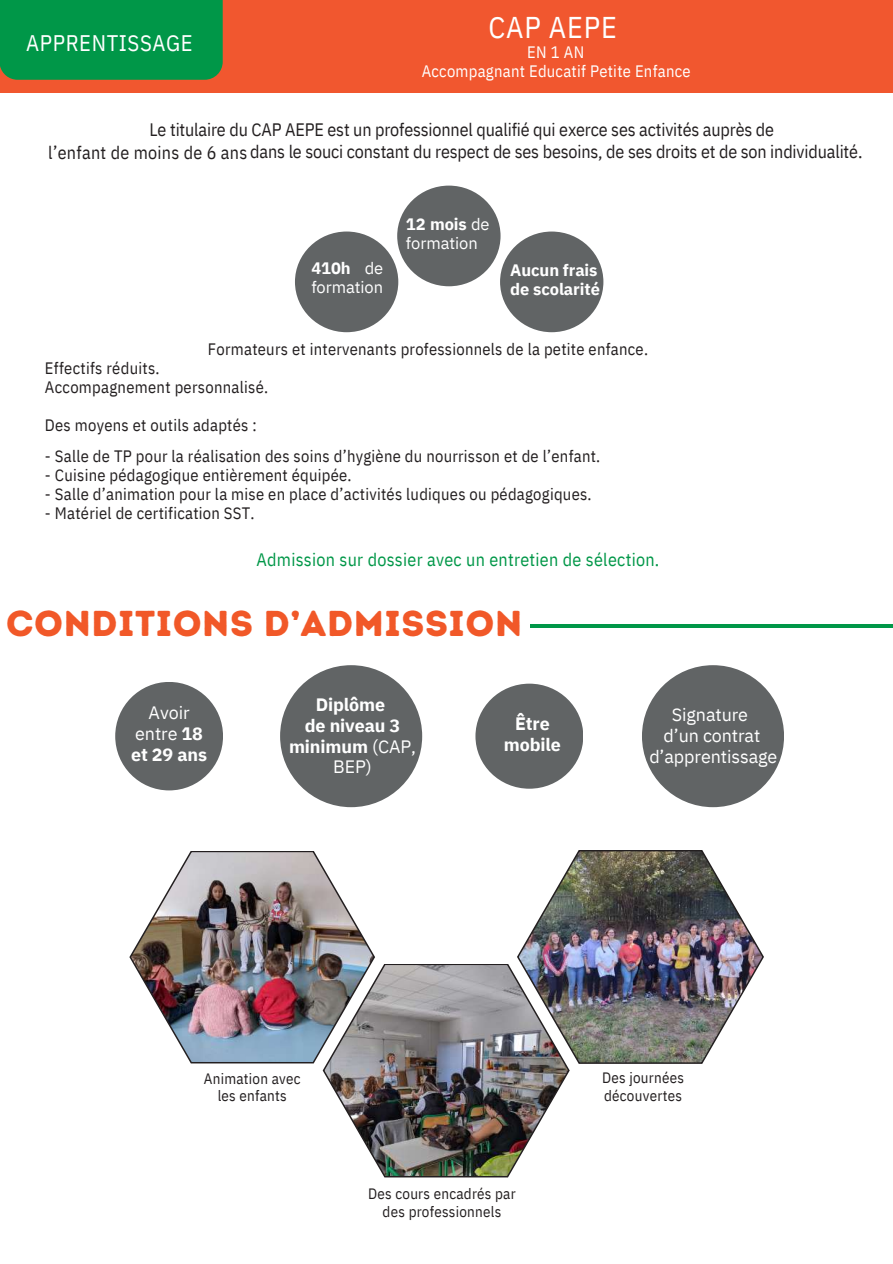
<style>
.page{position:relative;width:893px;height:1264px;background:#fff}
.page>*{position:absolute;margin:0;border:0;box-sizing:border-box;transform-origin:0 0}
.t1{font:36px "Intro Rust Base";letter-spacing:.015em;color:#f15828}
.t2{font:30px "IBM Plex Sans Cond";letter-spacing:.03em;color:#fff}
.t3{font:22.5px "IBM Plex Sans Cond";letter-spacing:.025em;color:#fff}
.t4{font:18px/21.3px "IBM Plex Sans Cond";letter-spacing:-.01em;color:#231f20}
.t5{font:18px "IBM Plex Sans Cond";letter-spacing:.015em;color:#009748}
.t6{font:17.85px/20.7px "IBM Plex Sans";letter-spacing:-.005em;color:#fff;text-align:center}
.t7{font:700 17.85px/20.7px "IBM Plex Sans";letter-spacing:-.005em;color:#fff;text-align:center}
.t8{font:16.5px/19.2px "IBM Plex Sans Cond";letter-spacing:.015em;color:#231f20}
.t9{font:16.5px/19.2px "IBM Plex Sans Cond";letter-spacing:.015em;color:#fff;text-align:center}
.t10{font:16.5px/19.2px "IBM Plex Sans";letter-spacing:-.005em;color:#fff}
.t11{font:700 16.5px/19.2px "IBM Plex Sans";letter-spacing:-.005em;color:#fff}
.t12{font:15px/18px "IBM Plex Sans Cond";letter-spacing:.015em;color:#231f20;text-align:center}
.s1{font-weight:700}
.s2{font-weight:400}
</style>
<div class="page">
<div style="left:115px;top:682px;width:108px;height:108px;background:#616465;border-radius:50%"></div>
<div style="left:280px;top:665px;width:142px;height:142px;background:#616465;border-radius:50%"></div>
<div style="left:0;top:0;width:892px;height:92px;background:#f1572f"></div>
<div style="left:0;top:0;width:223px;height:80px;background:#009748"></div>
<hr style="left:530px;top:624px;width:362px;height:3px;background:#009748">
<div style="left:475px;top:683px;width:108px;height:105px;background:#616465;border-radius:50%"></div>
<img style="left:322px;top:964px;width:247px;height:213px">
<img style="left:517px;top:850px;width:247px;height:213px">
<img style="left:129px;top:851px;width:246px;height:212px">
<div style="left:397px;top:186px;width:103px;height:100px;background:#616465;border-radius:50%"></div>
<div style="left:295px;top:231px;width:103px;height:101px;background:#616465;border-radius:50%"></div>
<div style="left:500px;top:231px;width:103px;height:101px;background:#616465;border-radius:50%"></div>
<div style="left:642px;top:665px;width:142px;height:142px;background:#616465;border-radius:50%"></div>
<h3 class="t3" style="left:26px;top:28px;width:168px">APPRENTISSAGE</h3>
<h2 class="t2" style="left:488px;top:7px;width:130px">CAP AEPE</h2>
<p class="t9" style="left:421px;top:42px;width:270px">EN 1 AN<br>Accompagnant Educatif Petite Enfance</p>
<p class="t4" style="left:48px;top:119px;width:815px;text-indent:101px">Le titulaire du CAP AEPE est un professionnel qualifié qui exerce ses activités auprès de<br>l’enfant de moins de 6 ans dans le souci constant du respect de ses besoins, de ses droits et de son individualité.</p>
<p class="t10" style="left:311px;top:258px;width:73px"><span class="s1">410h</span> de formation</p>
<p class="t10" style="left:406px;top:214px;width:85px"><span class="s1">12 mois</span> de formation</p>
<p class="t11" style="left:510px;top:260px;width:91px">Aucun frais de scolarité</p>
<p class="t8" style="left:208px;top:339px;width:441px">Formateurs et intervenants professionnels de la petite enfance.</p>
<p class="t8" style="left:45px;top:358px;width:225px">Effectifs réduits.<br>Accompagnement personnalisé.</p>
<p class="t8" style="left:45px;top:415px;width:213px">Des moyens et outils adaptés :</p>
<p class="t8" style="left:45px;top:446px;width:557px">- Salle de TP pour la réalisation des soins d’hygiène du nourrisson et de l’enfant.</p>
<p class="t8" style="left:45px;top:465px;width:308px">- Cuisine pédagogique entièrement équipée.</p>
<p class="t8" style="left:45px;top:484px;width:548px">- Salle d’animation pour la mise en place d’activités ludiques ou pédagogiques.</p>
<p class="t8" style="left:45px;top:503px;width:211px">- Matériel de certification SST.</p>
<p class="t5" style="left:256px;top:547px;width:404px">Admission sur dossier avec un entretien de sélection.</p>
<h1 class="t1" style="left:6px;top:602px;width:517px">CONDITIONS D’ADMISSION</h1>
<p class="t6" style="left:131px;top:702px;width:77px">Avoir entre <span class="s1">18 et 29 ans</span></p>
<p class="t7" style="left:289px;top:694px;width:129px">Diplôme<br>de niveau 3 minimum <span class="s2">(CAP,<br>BEP)</span></p>
<p class="t7" style="left:503px;top:712px;width:59px">Être mobile</p>
<p class="t6" style="left:649px;top:704px;width:129px">Signature<br>d’un contrat d’apprentissage</p>
<p class="t12" style="left:204px;top:1069px;width:98px;line-height:16.8px">Animation avec les enfants</p>
<p class="t12" style="left:602px;top:1068px;width:84px;text-align:left">Des journées découvertes</p>
<p class="t12" style="left:368px;top:1184px;width:149px">Des cours encadrés par des professionnels</p>
</div>
